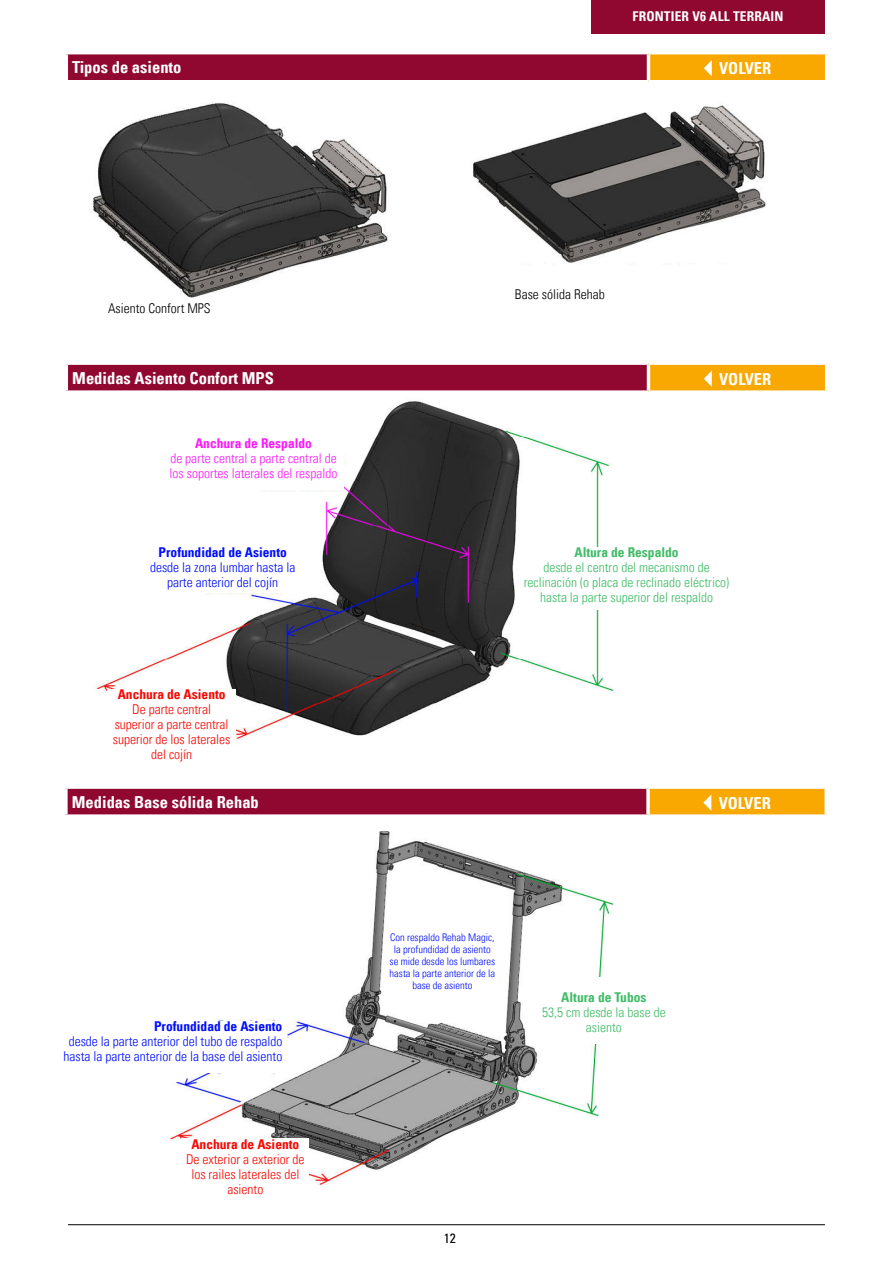
<style>
.page{position:relative;width:893px;height:1263px;background:#fff}
.page>*{position:absolute;margin:0;border:0;box-sizing:border-box;transform-origin:0 0}
.t1{font:16.5px "Univers Com 67 Bold Cond";color:#fff}
.t2{font:13.5px/15px "Univers Com 47 Light Cond";color:#40bc66;text-align:center}
.t3{font:13.5px/15px "Univers Com 47 Light Cond";color:#010efd;text-align:center}
.t4{font:13.5px/15px "Univers Com 47 Light Cond";color:#f60903;text-align:center}
.t5{font:13.5px/15px "Univers Com 47 Light Cond";color:#fb1afa}
.t6{font:13.5px "Univers Com 67 Bold Cond";color:#010efd}
.t7{font:13.5px "Univers Com 47 Light Cond";color:#000}
.t8{font:13.5px "Univers Com 67 Bold Cond";color:#f60903}
.t9{font:13.5px "Univers Com 67 Bold Cond";color:#40bc66}
.t10{font:13.5px "Univers Com 67 Bold Cond";letter-spacing:.01em;color:#fff}
.t11{font:13.5px "Univers Com 67 Bold Cond";color:#fb1afa}
.t12{font:condensed 13.5px "Univers Com 57";color:#000}
.t13{font:10.5px/12px "Univers Com 47 Light Cond";color:#010efd;text-align:center}
</style>
<div class="page">
<div style="left:66px;top:363px;width:582px;height:29px;background:#900730"></div>
<div style="left:648px;top:363px;width:179px;height:29px;background:#f8a800"></div>
<svg style="left:648px;top:363px;width:179px;height:2px"></svg>
<hr style="left:825px;top:365px;width:3px;height:25px;background:#fff">
<svg style="left:648px;top:390px;width:179px;height:2px"></svg>
<svg style="left:66px;top:363px;width:582px;height:2px"></svg>
<hr style="left:65px;top:365px;width:3px;height:25px;background:#fff">
<hr style="left:647px;top:365px;width:3px;height:25px;background:#fff">
<svg style="left:66px;top:390px;width:582px;height:2px"></svg>
<svg style="left:704px;top:371px;width:8px;height:16px"></svg>
<div style="left:66px;top:53px;width:582px;height:29px;background:#900730"></div>
<div style="left:648px;top:53px;width:179px;height:29px;background:#f8a800"></div>
<hr style="left:648px;top:51px;width:180px;height:3px;background:#fff">
<hr style="left:825px;top:54px;width:3px;height:26px;background:#fff">
<hr style="left:648px;top:80px;width:180px;height:3px;background:#fff">
<hr style="left:65px;top:51px;width:583px;height:3px;background:#fff">
<hr style="left:65px;top:54px;width:3px;height:26px;background:#fff">
<hr style="left:647px;top:54px;width:3px;height:26px;background:#fff">
<hr style="left:65px;top:80px;width:583px;height:3px;background:#fff">
<svg style="left:704px;top:60px;width:8px;height:16px"></svg>
<div style="left:66px;top:787px;width:582px;height:29px;background:#900730"></div>
<div style="left:648px;top:787px;width:178px;height:29px;background:#f8a800"></div>
<svg style="left:648px;top:787px;width:179px;height:2px"></svg>
<svg style="left:824px;top:789px;width:2px;height:25px"></svg>
<svg style="left:648px;top:814px;width:179px;height:2px"></svg>
<svg style="left:65px;top:787px;width:583px;height:2px"></svg>
<svg style="left:66px;top:789px;width:2px;height:25px"></svg>
<svg style="left:646px;top:789px;width:4px;height:25px"></svg>
<svg style="left:65px;top:814px;width:583px;height:2px"></svg>
<svg style="left:703px;top:795px;width:8px;height:16px"></svg>
<img style="left:92px;top:103px;width:674px;height:195px">
<img style="left:95px;top:401px;width:521px;height:339px">
<img style="left:168px;top:831px;width:446px;height:354px">
<div style="left:511px;top:289px;width:241px;height:16px;background:#fff"></div>
<div style="left:508px;top:265px;width:259px;height:16px;background:#fff"></div>
<div style="left:516px;top:547px;width:221px;height:63px;background:#fff"></div>
<div style="left:164px;top:439px;width:179px;height:50px;background:#fff"></div>
<div style="left:139px;top:547px;width:167px;height:46px;background:#fff"></div>
<div style="left:108px;top:689px;width:127px;height:73px;background:#fff"></div>
<div style="left:530px;top:977px;width:148px;height:67px;background:#fff"></div>
<svg style="left:270px;top:1030px;width:64px;height:51px"></svg>
<div style="left:50px;top:1021px;width:237px;height:52px;background:#fff"></div>
<div style="left:182px;top:1139px;width:127px;height:72px;background:#fff"></div>
<div style="left:385px;top:934px;width:115px;height:65px;background:#fff"></div>
<div style="left:591px;top:0;width:234px;height:34px;background:#900730"></div>
<hr style="left:68px;top:1224px;width:757px;height:1px;background:#000">
<p class="t10" style="left:633px;top:8px;width:152px">FRONTIER V6 ALL TERRAIN</p>
<p class="t1" style="left:72px;top:57px;width:111px">Tipos de asiento</p>
<p class="t1" style="left:719px;top:58px;width:54px">VOLVER</p>
<p class="t7" style="left:108px;top:300px;width:104px">Asiento Confort MPS</p>
<p class="t7" style="left:515px;top:286px;width:91px">Base sólida Rehab</p>
<p class="t1" style="left:72px;top:368px;width:203px">Medidas Asiento Confort MPS</p>
<p class="t1" style="left:719px;top:369px;width:54px">VOLVER</p>
<p class="t11" style="left:195px;top:435px;width:118px">Anchura de Respaldo</p>
<p class="t5" style="left:170px;top:451px;width:169px">de parte central a parte central de los soportes laterales del respaldo</p>
<p class="t6" style="left:159px;top:544px;width:130px">Profundidad de Asiento</p>
<p class="t3" style="left:150px;top:560px;width:147px">desde la zona lumbar hasta la parte anterior del cojín</p>
<p class="t8" style="left:118px;top:686px;width:109px">Anchura de Asiento</p>
<p class="t4" style="left:113px;top:702px;width:119px">De parte central superior a parte central superior de los laterales del cojín</p>
<p class="t9" style="left:574px;top:543px;width:106px">Altura de Respaldo</p>
<p class="t2" style="left:524px;top:559px;width:207px">desde el centro del mecanismo de reclinación (o placa de reclinado eléctrico) hasta la parte superior del respaldo</p>
<p class="t1" style="left:72px;top:792px;width:189px">Medidas Base sólida Rehab</p>
<p class="t1" style="left:719px;top:793px;width:54px">VOLVER</p>
<p class="t13" style="left:390px;top:932px;width:107px">Con respaldo Rehab Magic, la profundidad de asiento se mide desde los lumbares hasta la parte anterior de la base de asiento</p>
<p class="t9" style="left:561px;top:989px;width:87px">Altura de Tubos</p>
<p class="t2" style="left:542px;top:1005px;width:125px">53,5 cm desde la base de</p>
<p class="t6" style="left:154px;top:1017px;width:130px">Profundidad de Asiento</p>
<p class="t2" style="left:586px;top:1020px;width:37px">asiento</p>
<p class="t3" style="left:63px;top:1033px;width:220px">desde la parte anterior del tubo de respaldo hasta la parte anterior de la base del asiento</p>
<p class="t8" style="left:191px;top:1135px;width:109px">Anchura de Asiento</p>
<p class="t4" style="left:186px;top:1151px;width:120px">De exterior a exterior de los railes laterales del asiento</p>
<p class="t12" style="left:444px;top:1229px;width:13px">12</p>
</div>
